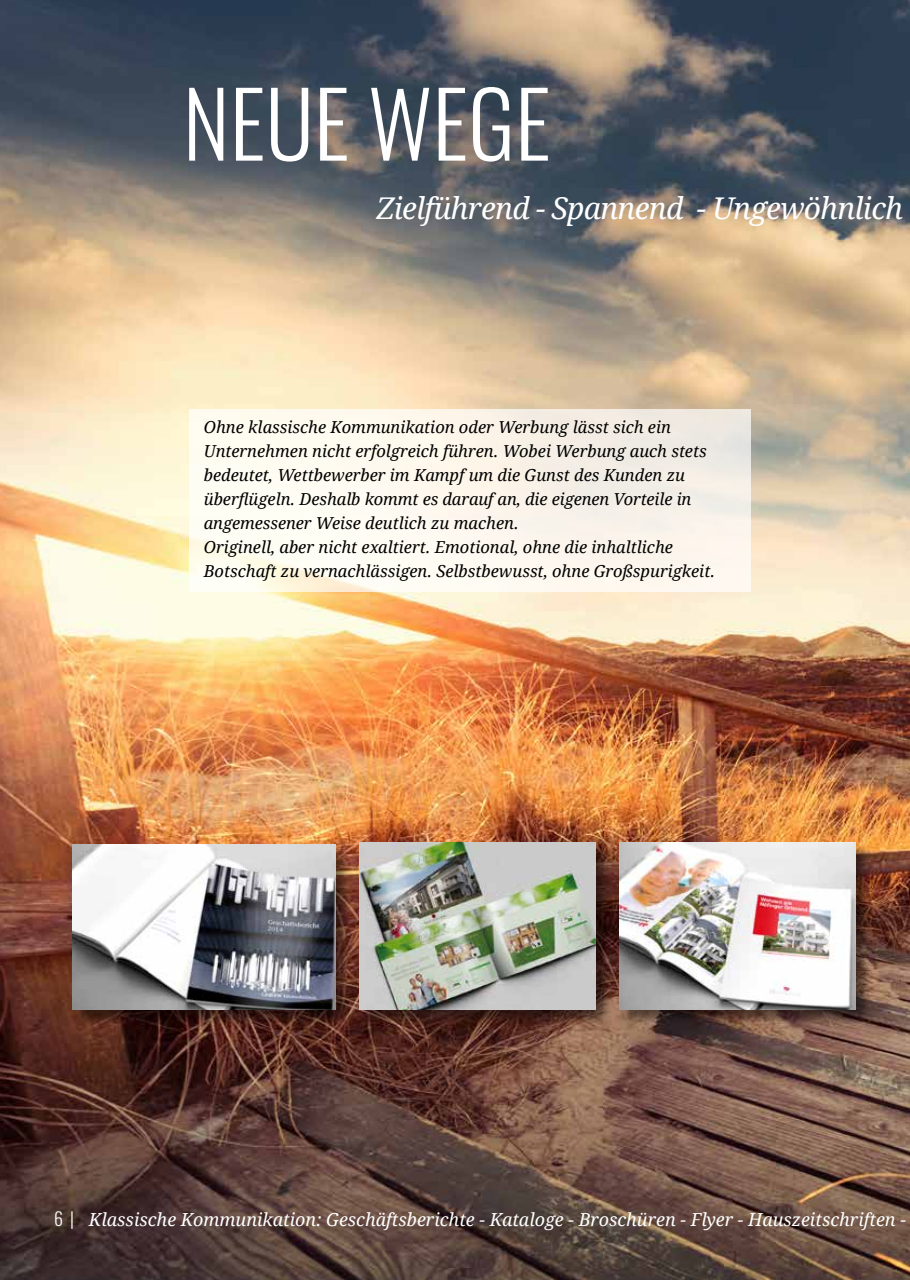
<style>
.page{position:relative;width:910px;height:1280px;background:#fff}
.page>*{position:absolute;margin:0;border:0;box-sizing:border-box;transform-origin:0 0}
.t1{font:300 90px "Oswald";color:#fff}
.t2{font:italic 30px "Droid Serif";letter-spacing:-.025em;color:#fff}
.t3{font:italic 18px "Droid Serif";color:#fff}
.t4{font:300 18px "Oswald";color:#fff}
.t5{font:italic 16.5px/24px "Droid Serif";color:#000}
.s1{font-family:"Oswald";font-weight:300;font-style:normal}
</style>
<div class="page">
<img style="left:0;top:0;width:910px;height:1280px">
<div style="left:190px;top:409px;width:561px;height:182px;background:linear-gradient(to right,#fffff3,#f4ede6)"></div>
<div style="left:72px;top:843px;width:281px;height:185px;background:#000;opacity:.5"></div>
<img style="left:72px;top:844px;width:264px;height:166px">
<div style="left:619px;top:842px;width:255px;height:186px;background:#000;opacity:.5"></div>
<img style="left:619px;top:842px;width:237px;height:168px">
<div style="left:359px;top:842px;width:255px;height:186px;background:#000;opacity:.5"></div>
<img style="left:359px;top:842px;width:237px;height:168px">
<h1 class="t1" style="left:183px;top:64px;width:369px">NEUE WEGE</h1>
<h2 class="t2" style="left:376px;top:189px;width:528px">Zielführend - Spannend - Ungewöhnlich</h2>
<p class="t5" style="left:204px;top:415px;width:513px">Ohne klassische Kommunikation oder Werbung lässt sich ein Unternehmen nicht erfolgreich führen. Wobei Werbung auch stets bedeutet, Wettbewerber im Kampf um die Gunst des Kunden zu überflügeln. Deshalb kommt es darauf an, die eigenen Vorteile in angemessener Weise deutlich zu machen.<br>Originell, aber nicht exaltiert. Emotional, ohne die inhaltliche Botschaft zu vernachlässigen. Selbstbewusst, ohne Großspurigkeit.</p>
<p class="t4" style="left:54px;top:1206px;width:18px">2 |</p>
<p class="t3" style="left:54px;top:1208px;width:853px"><span class="s1">6 |</span> Klassische Kommunikation: Geschäftsberichte - Kataloge - Broschüren - Flyer - Hauszeitschriften -</p>
</div>
